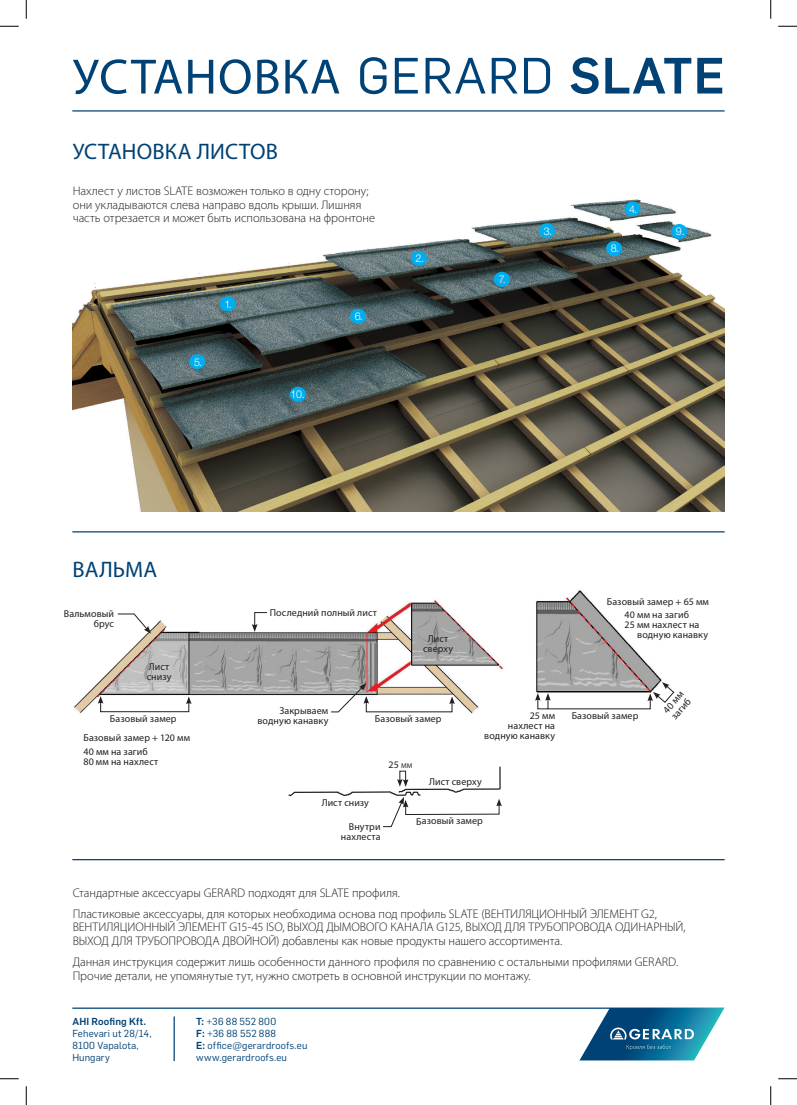
<style>
.page{position:relative;width:797px;height:1105px;background:#fff}
.page>*{position:absolute;margin:0;border:0;box-sizing:border-box;transform-origin:0 0}
.t1{font:50px "Myriad Pro";letter-spacing:.02em;color:#004275}
.t2{font:22.5px "Myriad Pro";letter-spacing:.005em;color:#004275}
.t3{font:300 12.5px/13.8px "Myriad Pro";letter-spacing:-.005em;color:#231f20}
.t4{font:300 10.75px "Helvetica Neue LT Pro";color:#fff}
.t5{font:10px/10px "Myriad Pro";letter-spacing:.01em;color:#231f20;text-align:right}
.t6{font:10px/12px "Flama";letter-spacing:.015em;color:#004275}
.t7{font:500 10px "Flama";letter-spacing:.02em;color:#004275}
.s1{font-family:"Flama"}
.s2{font-family:"Flama";font-weight:500}
.s3{font-size:7px}
.s4{font-weight:500}
</style>
<div class="page">
<hr style="left:72px;top:110px;width:652px;height:2px;background:#004275">
<hr style="left:72px;top:531px;width:652px;height:1px;background:#004275">
<hr style="left:72px;top:859px;width:652px;height:1px;background:#004275">
<img style="left:72px;top:199px;width:652px;height:313px">
<div style="left:220px;top:296px;width:16px;height:15px;background:#00aeef;border-radius:50%"></div>
<div style="left:411px;top:251px;width:16px;height:15px;background:#00aeef;border-radius:50%"></div>
<div style="left:539px;top:223px;width:16px;height:15px;background:#00aeef;border-radius:50%"></div>
<div style="left:624px;top:201px;width:16px;height:15px;background:#00aeef;border-radius:50%"></div>
<div style="left:189px;top:354px;width:16px;height:15px;background:#00aeef;border-radius:50%"></div>
<div style="left:350px;top:309px;width:16px;height:15px;background:#00aeef;border-radius:50%"></div>
<div style="left:494px;top:272px;width:16px;height:15px;background:#00aeef;border-radius:50%"></div>
<div style="left:606px;top:241px;width:16px;height:15px;background:#00aeef;border-radius:50%"></div>
<div style="left:671px;top:224px;width:16px;height:15px;background:#00aeef;border-radius:50%"></div>
<div style="left:290px;top:387px;width:16px;height:15px;background:#00aeef;border-radius:50%"></div>
<img style="left:74px;top:600px;width:429px;height:114px">
<svg style="left:117px;top:613px;width:34px;height:21px"></svg>
<svg style="left:252px;top:612px;width:16px;height:20px"></svg>
<svg style="left:330px;top:683px;width:125px;height:29px"></svg>
<svg style="left:98px;top:696px;width:94px;height:16px"></svg>
<img style="left:536px;top:590px;width:126px;height:92px">
<svg style="left:535px;top:682px;width:139px;height:27px"></svg>
<svg style="left:288px;top:766px;width:214px;height:61px"></svg>
<hr style="left:173px;top:1016px;width:2px;height:45px;background:#004275">
<hr style="left:72px;top:1007px;width:538px;height:2px;background:#004275">
<svg style="left:579px;top:1007px;width:145px;height:53px"></svg>
<svg style="left:0;top:25px;width:19px;height:2px"></svg>
<svg style="left:778px;top:25px;width:19px;height:2px"></svg>
<svg style="left:0;top:1078px;width:19px;height:1px"></svg>
<svg style="left:778px;top:1078px;width:19px;height:1px"></svg>
<svg style="left:25px;top:0;width:2px;height:19px"></svg>
<svg style="left:25px;top:1086px;width:2px;height:19px"></svg>
<svg style="left:770px;top:0;width:1px;height:19px"></svg>
<svg style="left:770px;top:1086px;width:1px;height:19px"></svg>
<h1 class="t1" style="left:73px;top:49px;width:653px">УСТАНОВКА <span class="s1">GERARD</span> <span class="s2">SLATE</span></h1>
<h2 class="t2" style="left:73px;top:139px;width:207px">УСТАНОВКА ЛИСТОВ</h2>
<p class="t3" style="left:73px;top:184px;width:304px">Нахлест у листов SLATE возможен только в одну сторону; они укладываются слева направо вдоль крыши. Лишняя часть отрезается и может быть использована на фронтоне</p>
<p class="t4" style="left:194px;top:355px;width:10px">5.</p>
<p class="t4" style="left:224px;top:297px;width:9px">1.</p>
<p class="t4" style="left:290px;top:387px;width:16px">10.</p>
<p class="t4" style="left:355px;top:310px;width:9px">6.</p>
<p class="t4" style="left:415px;top:252px;width:10px">2.</p>
<p class="t4" style="left:498px;top:273px;width:9px">7.</p>
<p class="t4" style="left:543px;top:224px;width:10px">3.</p>
<p class="t4" style="left:629px;top:202px;width:9px">4.</p>
<p class="t4" style="left:611px;top:242px;width:10px">8.</p>
<p class="t4" style="left:676px;top:225px;width:10px">9.</p>
<h2 class="t2" style="left:73px;top:557px;width:86px">ВАЛЬМА</h2>
<p class="t5" style="left:64px;top:609px;width:52px">Вальмовый брус</p>
<p class="t5" style="left:147px;top:662px;width:26px;text-align:left">Лист снизу</p>
<p class="t5" style="left:270px;top:608px;width:109px">Последний полный лист</p>
<p class="t5" style="left:423px;top:634px;width:32px;text-align:center">Лист сверху</p>
<p class="t5" style="left:607px;top:595px;width:104px;line-height:13.5px;text-align:center">Базовый замер + 65 мм<br>40 мм на загиб</p>
<p class="t5" style="left:637px;top:620px;width:72px;text-align:left;text-indent:-13px">25 мм нахлест на водную канавку</p>
<p class="t5" style="left:110px;top:713px;width:68px">Базовый замер</p>
<p class="t5" style="left:83px;top:731px;width:108px;line-height:13.5px;text-align:left">Базовый замер + 120 мм<br>40 мм на загиб</p>
<p class="t5" style="left:83px;top:756px;width:76px">80 мм на нахлест</p>
<p class="t5" style="left:257px;top:706px;width:72px">Закрываем водную канавку</p>
<p class="t5" style="left:375px;top:713px;width:68px">Базовый замер</p>
<p class="t5" style="left:571px;top:711px;width:68px">Базовый замер</p>
<p class="t5" style="left:484px;top:711px;width:72px">25 мм<br>нахлест на водную канавку</p>
<p class="t5" style="left:322px;top:798px;width:49px">Лист снизу</p>
<p class="t5" style="left:341px;top:822px;width:41px">Внутри нахлеста</p>
<p class="t5" style="left:388px;top:760px;width:25px">25 <span class="s3">mm</span></p>
<p class="t5" style="left:429px;top:777px;width:54px">Лист сверху</p>
<p class="t5" style="left:416px;top:816px;width:68px">Базовый замер</p>
<p class="t5" style="left:661px;top:708px;width:27px;rotate:-49deg">40 мм</p>
<p class="t5" style="left:669px;top:714px;width:26px;rotate:-49deg">загиб</p>
<p class="t3" style="left:73px;top:882px;width:586px;line-height:20.9px">Стандартные аксессуары GERARD подходят для SLATE профиля.<br>Пластиковые аксессуары, для которых необходима основа под профиль SLATE (ВЕНТИЛЯЦИОННЫЙ ЭЛЕМЕНТ G2,</p>
<p class="t3" style="left:73px;top:920px;width:614px">ВЕНТИЛЯЦИОННЫЙ ЭЛЕМЕНТ G15-45 ISO, ВЫХОД ДЫМОВОГО КАНАЛА G125, ВЫХОД ДЛЯ ТРУБОПРОВОДА ОДИНАРНЫЙ,<br>ВЫХОД ДЛЯ ТРУБОПРОВОДА ДВОЙНОЙ) добавлены как новые продукты нашего ассортимента.</p>
<p class="t3" style="left:73px;top:955px;width:607px">Данная инструкция содержит лишь особенности данного профиля по сравнению с остальными профилями GERARD.<br>Прочие детали, не упомянутые тут, нужно смотреть в основной инструкции по монтажу.</p>
<p class="t7" style="left:72px;top:1014px;width:75px">AHI Roofing Kft.</p>
<p class="t6" style="left:72px;top:1027px;width:81px">Fehevari ut 28/14,<br>8100 Vapalota,<br>Hungary</p>
<p class="t6" style="left:196px;top:1015px;width:113px"><span class="s4">T:</span> +36 88 552 800<br><span class="s4">F:</span> +36 88 552 888<br><span class="s4">E:</span> office@gerardroofs.eu www.gerardroofs.eu</p>
</div>
